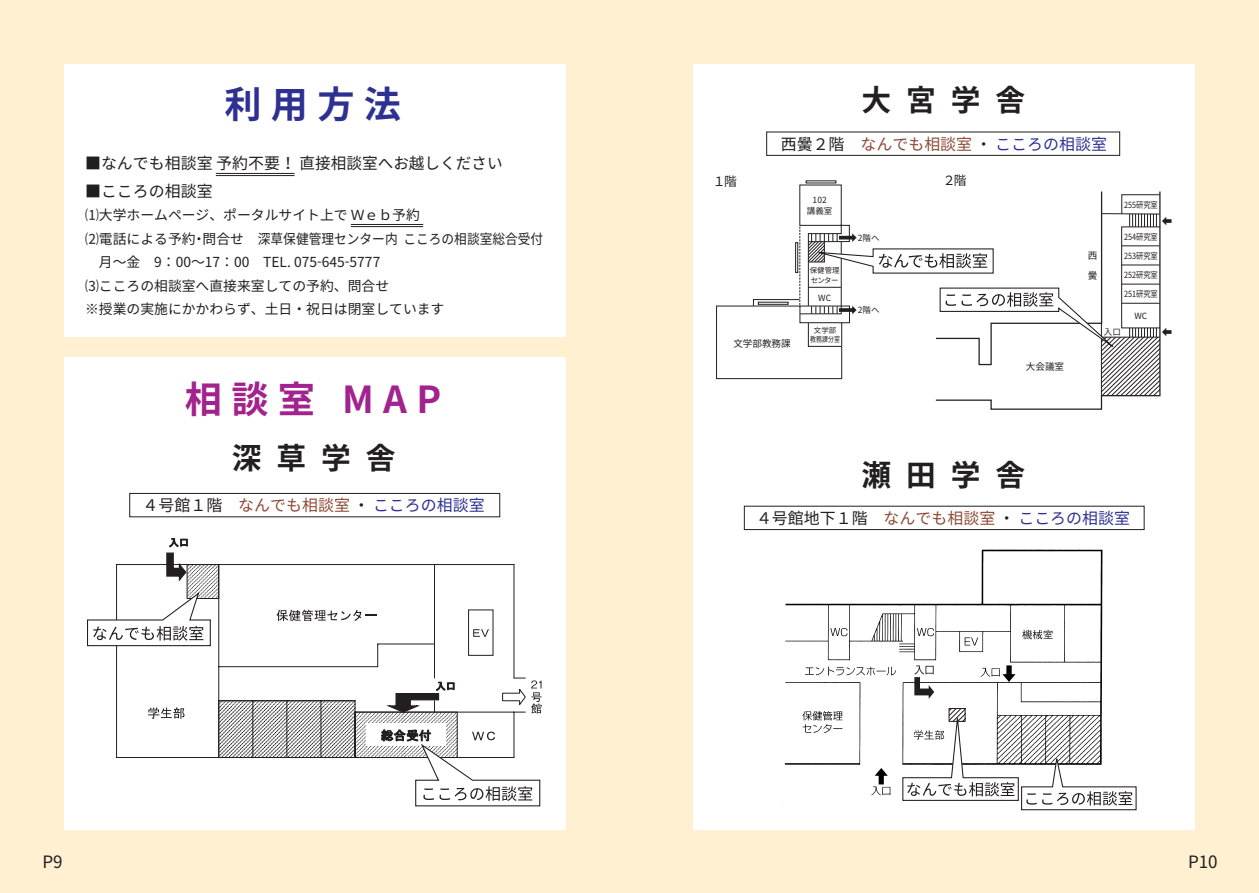
<style>
.page{position:relative;width:1259px;height:893px;background:#fef0d0}
.page>*{position:absolute;margin:0;border:0;box-sizing:border-box;transform-origin:0 0}
.t1{font:700 37.2px "Noto Sans CJ Kjp";letter-spacing:.25em;color:#a2238e}
.t2{font:700 37.2px "Noto Sans CJ Kjp";color:#2e3092}
.t3{font:700 29.7px "Noto Sans CJ Kjp";letter-spacing:.5em;color:#231f20}
.t4{font:16.95px "Noto Sans CJ Kjp";color:#231f20}
.t5{font:15.9px "Noto Sans CJ Kjp";color:#231f20}
.t6{font:15.9px "Noto Sans CJ Kjp";color:#8d4a36}
.t7{font:13.8px/23.4px "Noto Sans CJ Kjp";color:#231f20}
.t8{font:12.75px "Noto Sans CJ Kjp";color:#231f20}
.t9{font:10.5px "Shin Go Pr 5";color:#231f20}
.t10{font:9.6px/19.2px "Noto Sans CJ Kjp";color:#231f20}
.t11{font:8.55px "Noto Sans CJ Kjp";color:#231f20;scale:.85 1}
.t12{font:8.55px/10.6px "Noto Sans CJ Kjp";color:#231f20;text-align:center}
.t13{font:7.5px/9.6px "Noto Sans CJ Kjp";letter-spacing:-.045em;color:#231f20}
.t14{font:7.5px/9.6px "Noto Sans CJ Kjp";color:#231f20;text-align:center}
.s1{color:#8d4a36}
.s2{color:#2e3092}
.s3{color:#231f20}
</style>
<div class="page">
<div style="left:693px;top:64px;width:502px;height:765px;background:#fff"></div>
<div style="left:64px;top:64px;width:502px;height:272px;background:#fff"></div>
<div style="left:64px;top:357px;width:502px;height:472px;background:#fff"></div>
<hr style="left:216px;top:173px;width:78px;height:1px;background:#231f20">
<hr style="left:216px;top:175px;width:78px;height:1px;background:#231f20">
<hr style="left:351px;top:224px;width:72px;height:1px;background:#231f20">
<hr style="left:351px;top:226px;width:72px;height:1px;background:#231f20">
<img style="left:784px;top:549px;width:319px;height:247px">
<div style="left:1018px;top:625px;width:38px;height:16px;background:#fff"></div>
<svg style="left:1022px;top:630px;width:30px;height:9px"></svg>
<svg style="left:914px;top:665px;width:20px;height:34px"></svg>
<svg style="left:902px;top:707px;width:234px;height:104px"></svg>
<hr style="left:116px;top:564px;width:1px;height:193px;background:#231f20">
<hr style="left:513px;top:564px;width:1px;height:114px;background:#231f20">
<hr style="left:218px;top:564px;width:1px;height:193px;background:#231f20">
<hr style="left:434px;top:564px;width:1px;height:114px;background:#231f20">
<hr style="left:117px;top:564px;width:397px;height:1px;background:#231f20">
<hr style="left:117px;top:757px;width:397px;height:1px;background:#231f20">
<hr style="left:219px;top:666px;width:159px;height:1px;background:#231f20">
<svg style="left:377px;top:644px;width:1px;height:22px"></svg>
<hr style="left:378px;top:643px;width:56px;height:1px;background:#231f20">
<div style="left:468px;top:609px;width:25px;height:47px;border:1px solid #231f20"></div>
<svg style="left:473px;top:629px;width:16px;height:8px"></svg>
<svg style="left:276px;top:610px;width:100px;height:11px"></svg>
<svg style="left:166px;top:538px;width:22px;height:45px"></svg>
<svg style="left:148px;top:707px;width:36px;height:12px"></svg>
<img style="left:189px;top:566px;width:28px;height:31px">
<div style="left:187px;top:564px;width:32px;height:35px;border:1px solid #231f20"></div>
<svg style="left:87px;top:591px;width:124px;height:56px"></svg>
<svg style="left:218px;top:678px;width:323px;height:128px"></svg>
<div style="left:129px;top:493px;width:371px;height:24px;border:1px solid #231f20"></div>
<div style="left:766px;top:132px;width:354px;height:24px;border:1px solid #231f20"></div>
<div style="left:744px;top:506px;width:400px;height:24px;border:1px solid #231f20"></div>
<svg style="left:935px;top:191px;width:226px;height:219px"></svg>
<hr style="left:1101px;top:324px;width:1px;height:72px;background:#231f20">
<svg style="left:716px;top:184px;width:444px;height:211px"></svg>
<h1 class="t2" style="left:224px;top:83px;width:178px">利用方法</h1>
<p class="t5" style="left:85px;top:155px;width:419px">■なんでも相談室 予約不要！ 直接相談室へお越しください</p>
<p class="t5" style="left:85px;top:182px;width:129px">■こころの相談室</p>
<p class="t7" style="left:85px;top:204px;width:460px">⑴大学ホームページ、ポータルサイト上で Ｗｅｂ予約<br>⑵電話による予約・問合せ　深草保健管理センター内 こころの相談室総合受付　月～金　9：00～17：00 TEL. 075-645-5777<br>⑶こころの相談室へ直接来室しての予約、問合せ<br>※授業の実施にかかわらず、土日・祝日は閉室しています</p>
<h1 class="t1" style="left:185px;top:379px;width:258px">相談室 MAP</h1>
<h2 class="t3" style="left:232px;top:441px;width:165px">深草学舎</h2>
<p class="t5" style="left:143px;top:496px;width:343px">４号館１階　<span class="s1">なんでも相談室</span> ・ <span class="s2">こころの相談室</span></p>
<h2 class="t3" style="left:861px;top:84px;width:165px">大宮学舎</h2>
<p class="t8" style="left:713px;top:174px;width:25px">１階</p>
<p class="t6" style="left:781px;top:135px;width:328px"><span class="s3">西黌２階　</span>なんでも相談室 <span class="s3">・</span> <span class="s2">こころの相談室</span></p>
<p class="t12" style="left:807px;top:195px;width:27px">102<br>講義室</p>
<p class="t13" style="left:810px;top:266px;width:31px">保健管理センター</p>
<p class="t12" style="left:818px;top:292px;width:14px">WC</p>
<p class="t12" style="left:858px;top:233px;width:23px">2階へ</p>
<p class="t12" style="left:858px;top:305px;width:23px">2階へ</p>
<p class="t8" style="left:942px;top:174px;width:25px">２階</p>
<p class="t10" style="left:1088px;top:246px;width:11px">西黌</p>
<p class="t11" style="left:1124px;top:200px;width:41px">255研究室</p>
<p class="t11" style="left:1124px;top:232px;width:41px">254研究室</p>
<p class="t11" style="left:1124px;top:251px;width:41px">253研究室</p>
<p class="t11" style="left:1124px;top:270px;width:41px">252研究室</p>
<p class="t11" style="left:1124px;top:289px;width:41px">251研究室</p>
<p class="t9" style="left:1161px;top:212px;width:12px">⇦</p>
<p class="t12" style="left:1134px;top:311px;width:14px">WC</p>
<p class="t10" style="left:733px;top:334px;width:59px">文学部教務課</p>
<p class="t14" style="left:810px;top:325px;width:31px">文学部教務課分室</p>
<p class="t10" style="left:1026px;top:357px;width:40px">大会議室</p>
<p class="t12" style="left:1104px;top:327px;width:19px">入口</p>
<p class="t9" style="left:1161px;top:324px;width:12px">⇦</p>
<h2 class="t3" style="left:861px;top:458px;width:165px">瀬田学舎</h2>
<p class="t5" style="left:756px;top:509px;width:375px">４号館地下１階 <span class="s1">なんでも相談室</span> ・ <span class="s2">こころの相談室</span></p>
<p class="t4" style="left:43px;top:852px;width:22px">P9</p>
<p class="t4" style="left:1188px;top:852px;width:31px">P10</p>
</div>
